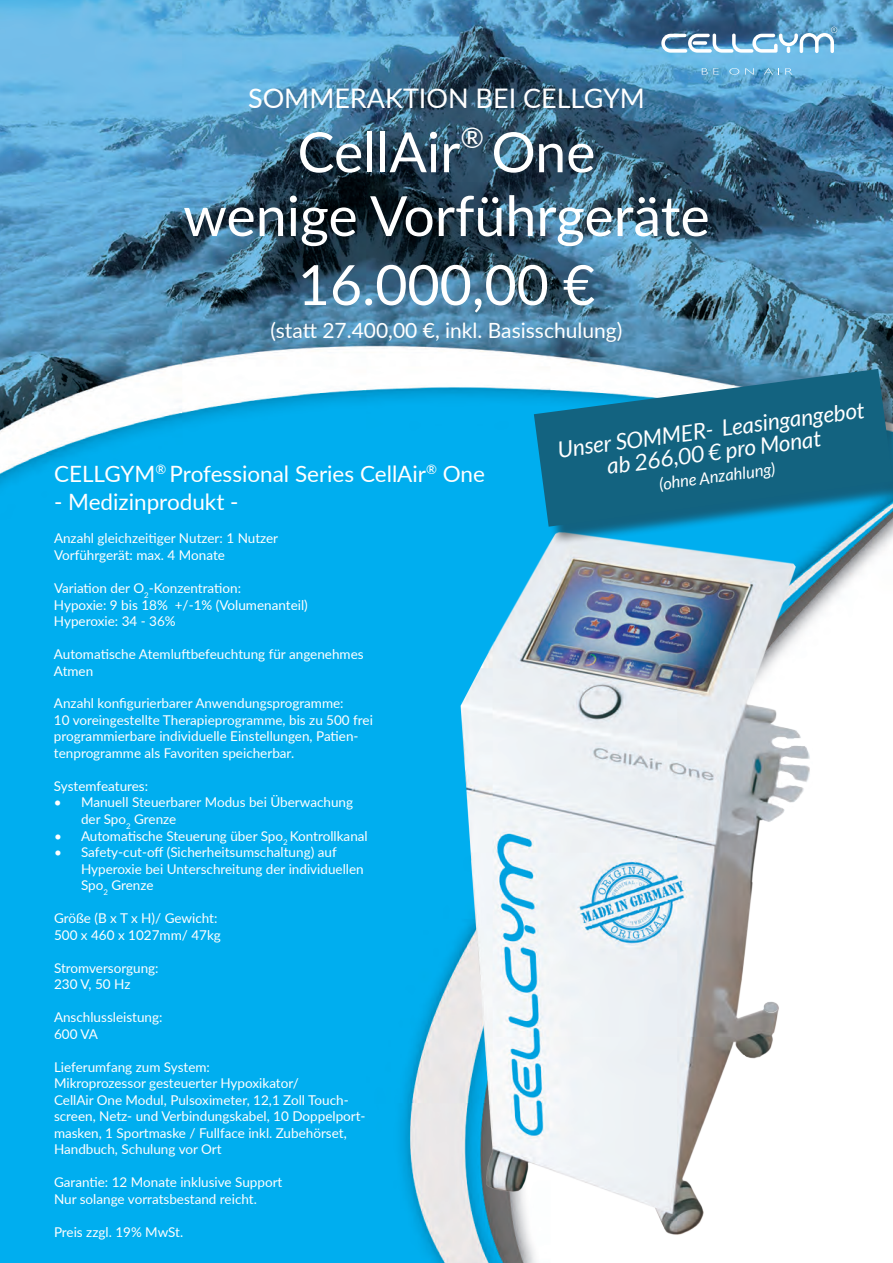
<style>
.page{position:relative;width:893px;height:1263px;background:#fff}
.page>*{position:absolute;margin:0;border:0;box-sizing:border-box;transform-origin:0 0}
.t1{font:55.5px/63.8px "Lato";color:#fff;text-align:center}
.t2{font:27px "Lato";color:#fff}
.t3{font:22.5px "Lato";color:#fff}
.t4{font:italic 22.5px/22.4px "Lato";color:#fff;text-align:center}
.t5{font:21px "Lato";color:#fff}
.t6{font:italic 16.5px "Lato";color:#fff}
.t7{font:13.5px/16.5px "Lato";color:#fff}
</style>
<div class="page">
<img style="left:0;top:0;width:893px;height:1263px">
<svg style="left:661px;top:27px;width:176px;height:26px"></svg>
<svg style="left:702px;top:68px;width:17px;height:7px"></svg>
<svg style="left:729px;top:68px;width:10px;height:7px"></svg>
<svg style="left:745px;top:68px;width:9px;height:7px"></svg>
<svg style="left:764px;top:68px;width:15px;height:7px"></svg>
<svg style="left:785px;top:68px;width:7px;height:7px"></svg>
<img style="left:323px;top:484px;width:530px;height:779px">
<div style="left:537px;top:372px;width:356px;height:173px;background:#231f20;opacity:.53"></div>
<svg style="left:534px;top:369px;width:359px;height:158px;background:#257796"></svg>
<h2 class="t2" style="left:248px;top:78px;width:398px">SOMMERAKTION BEI CELLGYM</h2>
<h1 class="t1" style="left:183px;top:118px;width:528px">CellAir<sup>®</sup> One<br>wenige Vorführgeräte</h1>
<h1 class="t1" style="left:298px;top:251px;width:299px">16.000,00 €</h1>
<h3 class="t5" style="left:271px;top:315px;width:353px">(statt 27.400,00 €, inkl. Basisschulung)</h3>
<h3 class="t3" style="left:54px;top:457px;width:432px">CELLGYM<sup>®</sup> Professional Series CellAir<sup>®</sup> One</h3>
<h3 class="t3" style="left:54px;top:486px;width:186px">- Medizinprodukt -</h3>
<p class="t7" style="left:54px;top:530px;width:226px">Anzahl gleichzeitiger Nutzer: 1 Nutzer<br>Vorführgerät: max. 4 Monate</p>
<p class="t7" style="left:54px;top:579px;width:255px">Variation der O<sub>2</sub>-Konzentration:<br>Hypoxie: 9 bis 18% +/-1% (Volumenanteil)<br>Hyperoxie: 34 - 36%</p>
<p class="t7" style="left:54px;top:645px;width:311px">Automatische Atemluftbefeuchtung für angenehmes<br>Atmen</p>
<p class="t7" style="left:54px;top:695px;width:320px">Anzahl konfigurierbarer Anwendungsprogramme:<br>10 voreingestellte Therapieprogramme, bis zu 500 frei programmierbare individuelle Einstellungen, Patien&shy;tenprogramme als Favoriten speicherbar.</p>
<p class="t7" style="left:54px;top:777px;width:96px">Systemfeatures:</p>
<p class="t7" style="left:81px;top:794px;width:274px;text-indent:-27px">• Manuell Steuerbarer Modus bei Überwachung der Spo<sub>2</sub> Grenze</p>
<p class="t7" style="left:54px;top:827px;width:315px">• Automatische Steuerung über Spo<sub>2</sub> Kontrollkanal</p>
<p class="t7" style="left:81px;top:843px;width:284px;text-indent:-27px">• Safety-cut-off (Sicherheitsumschaltung) auf<br>Hyperoxie bei Unterschreitung der individuellen<br>Spo<sub>2</sub> Grenze</p>
<p class="t7" style="left:54px;top:909px;width:168px">Größe (B x T x H)/ Gewicht:<br>500 x 460 x 1027mm/ 47kg</p>
<p class="t7" style="left:54px;top:959px;width:106px">Stromversorgung:<br>230 V, 50 Hz</p>
<p class="t7" style="left:54px;top:1008px;width:110px">Anschlussleistung:<br>600 VA</p>
<p class="t7" style="left:54px;top:1058px;width:313px">Lieferumfang zum System:<br>Mikroprozessor gesteuerter Hypoxikator/<br>CellAir One Modul, Pulsoximeter, 12,1 Zoll Touch&shy;screen, Netz- und Verbindungskabel, 10 Doppelport&shy;masken, 1 Sportmaske / Fullface inkl. Zubehörset, Handbuch, Schulung vor Ort</p>
<p class="t7" style="left:54px;top:1173px;width:230px">Garantie: 12 Monate inklusive Support<br>Nur solange vorratsbestand reicht.</p>
<p class="t7" style="left:54px;top:1223px;width:131px">Preis zzgl. 19% MwSt.</p>
<h3 class="t4" style="left:556px;top:441px;width:310px;rotate:-8deg">Unser SOMMER- Leasingangebot ab 266,00 € pro Monat</h3>
<p class="t6" style="left:658px;top:476px;width:119px;rotate:-8deg">(ohne Anzahlung)</p>
</div>
